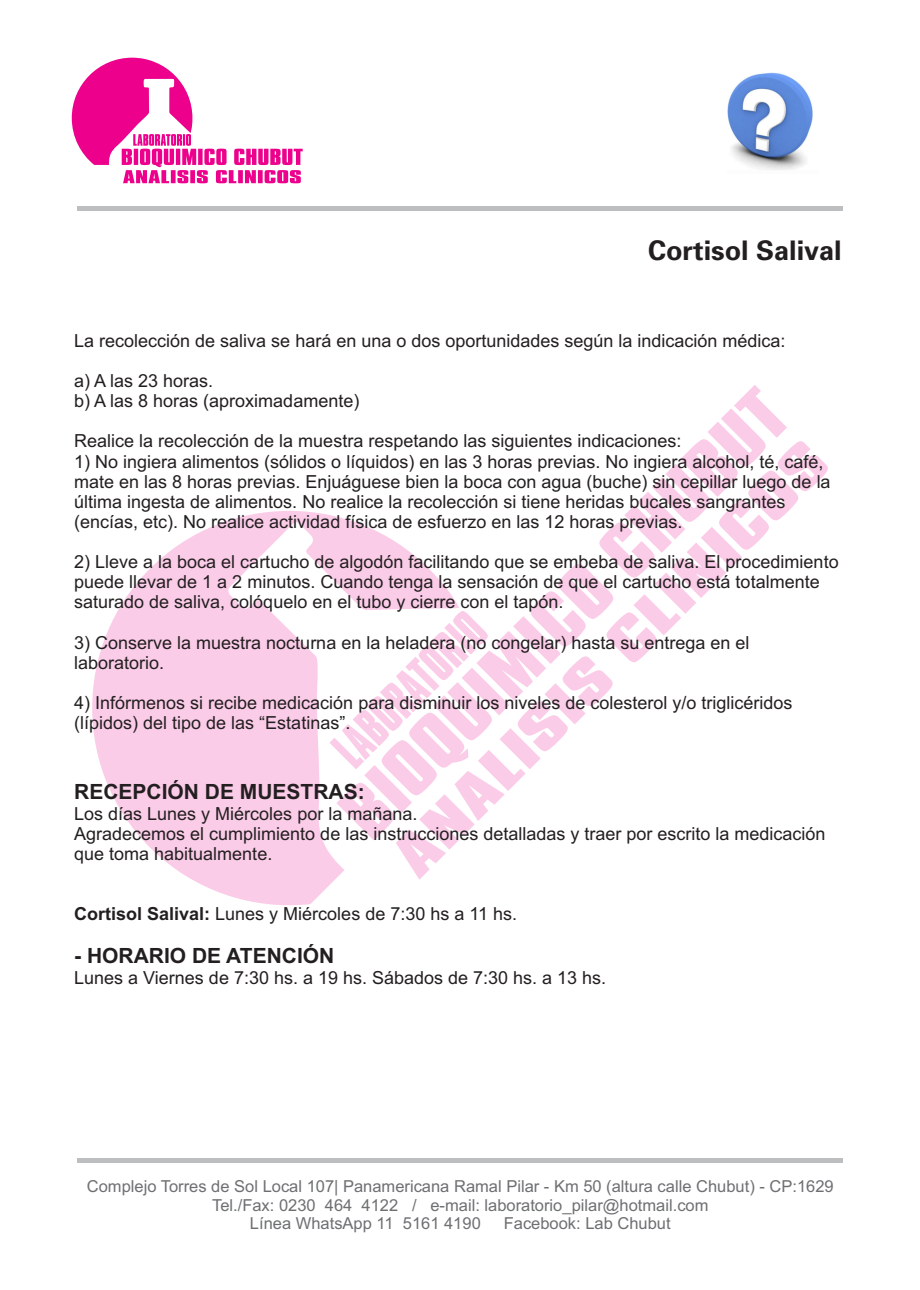
<style>
.page{position:relative;width:920px;height:1290px;background:#fff}
.page>*{position:absolute;margin:0;border:0;box-sizing:border-box;transform-origin:0 0}
.t1{font:700 27px "Univers";color:#231f20}
.t2{font:700 21px "Arial";color:#231f20}
.t3{font:18px/20.1px "Arial";color:#231f20}
.t4{font:16.5px "Arial";color:#6d6f71}
.s1{font-weight:700}
</style>
<div class="page">
<svg style="left:700px;top:385px;width:87px;height:56px"></svg>
<svg style="left:92px;top:511px;width:304px;height:395px;fill:#fbcce8"></svg>
<svg style="left:396px;top:441px;width:432px;height:439px"></svg>
<svg style="left:72px;top:58px;width:231px;height:125px"></svg>
<hr style="left:77px;top:206px;width:766px;height:4px;background:#bcbec0">
<hr style="left:77px;top:1158px;width:766px;height:4px;background:#bcbec0">
<img style="left:728px;top:72px;width:85px;height:98px">
<h1 class="t1" style="left:648px;top:239px;width:195px">Cortisol Salival</h1>
<p class="t3" style="left:74px;top:332px;width:713px">La recolección de saliva se hará en una o dos oportunidades según la indicación médica:</p>
<p class="t3" style="left:74px;top:372px;width:287px">a) A las 23 horas.<br>b) A las 8 horas (aproximadamente)</p>
<p class="t3" style="left:74px;top:433px;width:609px">Realice la recolección de la muestra respetando las siguientes indicaciones:</p>
<p class="t3" style="left:74px;top:453px;width:758px">1) No ingiera alimentos (sólidos o líquidos) en las 3 horas previas. No ingiera alcohol, té, café, mate en las 8 horas previas. Enjuáguese bien la boca con agua (buche) sin cepillar luego de la última ingesta de alimentos. No realice la recolección si tiene heridas bucales sangrantes (encías, etc). No realice actividad física de esfuerzo en las 12 horas previas.</p>
<p class="t3" style="left:74px;top:553px;width:766px">2) Lleve a la boca el cartucho de algodón facilitando que se embeba de saliva. El procedimiento puede llevar de 1 a 2 minutos. Cuando tenga la sensación de que el cartucho está totalmente saturado de saliva, colóquelo en el tubo y cierre con el tapón.</p>
<p class="t3" style="left:74px;top:634px;width:677px">3) Conserve la muestra nocturna en la heladera (no congelar) hasta su entrega en el laboratorio.</p>
<p class="t3" style="left:74px;top:694px;width:720px">4) Infórmenos si recibe medicación para disminuir los niveles de colesterol y/o triglicéridos (lípidos) del tipo de las “Estatinas”.</p>
<p class="t2" style="left:74px;top:783px;width:292px">RECEPCIÓN DE MUESTRAS:</p>
<p class="t3" style="left:74px;top:805px;width:753px">Los días Lunes y Miércoles por la mañana.<br>Agradecemos el cumplimiento de las instrucciones detalladas y traer por escrito la medicación que toma habitualmente.</p>
<p class="t3" style="left:74px;top:905px;width:444px"><span class="s1">Cortisol Salival:</span> Lunes y Miércoles de 7:30 hs a 11 hs.</p>
<p class="t2" style="left:74px;top:948px;width:262px">- HORARIO DE ATENCIÓN</p>
<p class="t3" style="left:74px;top:969px;width:534px">Lunes a Viernes de 7:30 hs. a 19 hs. Sábados de 7:30 hs. a 13 hs.</p>
<p class="t4" style="left:87px;top:1180px;width:748px">Complejo Torres de Sol Local 107| Panamericana Ramal Pilar - Km 50 (altura calle Chubut) - CP:1629</p>
<p class="t4" style="left:212px;top:1199px;width:498px">Tel./Fax: 0230 464 4122 / e-mail: laboratorio_pilar@hotmail.com</p>
<p class="t4" style="left:250px;top:1217px;width:232px">Línea WhatsApp 11 5161 4190</p>
<p class="t4" style="left:504px;top:1217px;width:168px">Facebook: Lab Chubut</p>
</div>
